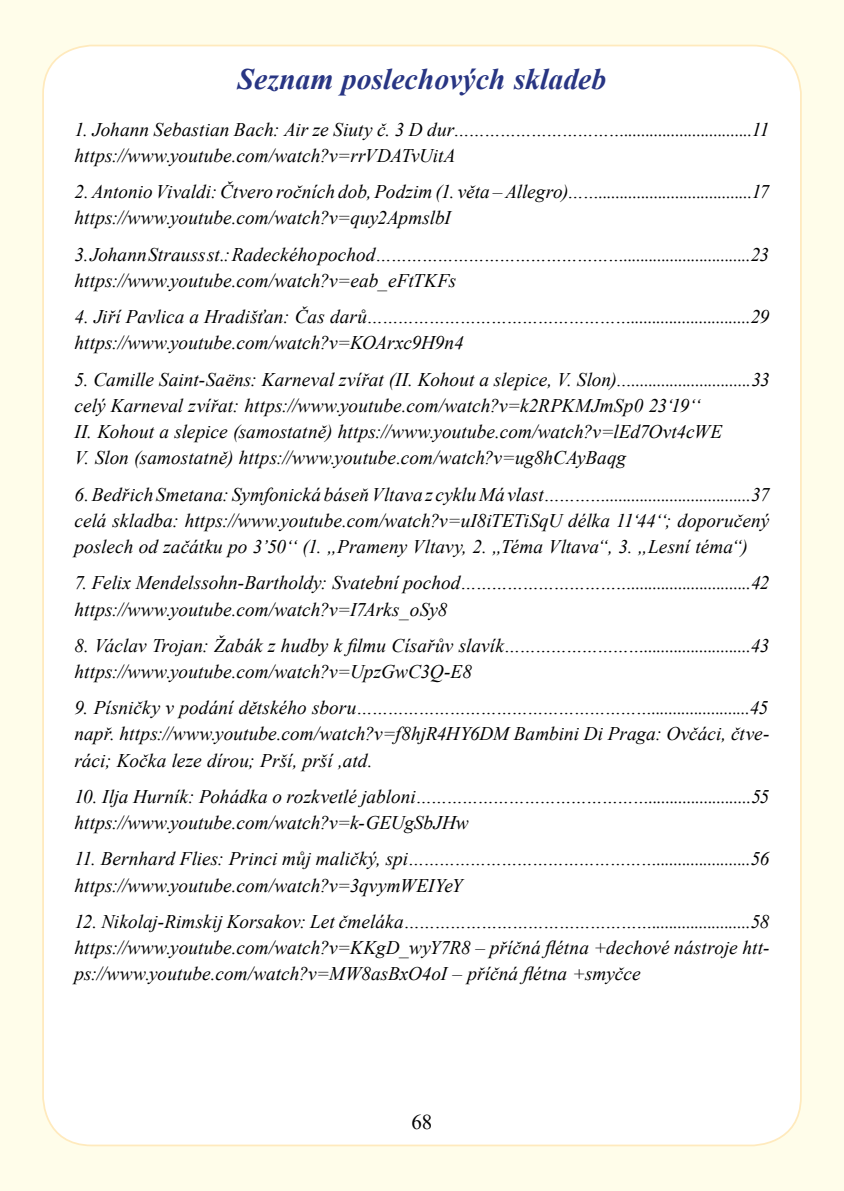
<style>
.page{position:relative;width:844px;height:1191px;background:#fff}
.page>*{position:absolute;margin:0;border:0;box-sizing:border-box;transform-origin:0 0}
.t1{font:italic 700 29.75px "Times New Roman";color:#283583}
.t2{font:21px "Times New Roman";color:#000}
.t3{font:italic 19.25px/26.2px "Times New Roman";letter-spacing:.005em;color:#000}
</style>
<div class="page">
<div style="left:0;top:0;width:843px;height:1191px;background:#fffdea"></div>
<div style="left:43px;top:46px;width:757px;height:1099px;background:#fff;border-radius:49px"></div>
<hr style="left:843px;top:0;width:1px;height:1191px;background:#fffdea">
<h1 class="t1" style="left:237px;top:59px;width:370px">Seznam poslechových skladeb</h1>
<p class="t3" style="left:74px;top:116px;width:696px">1. Johann Sebastian Bach: Air ze Siuty č. 3 D dur……………………………..............................11 https://www.youtube.com/watch?v=rrVDATvUitA</p>
<p class="t3" style="left:74px;top:178px;width:696px">2. Antonio Vivaldi: Čtvero ročních dob, Podzim (1. věta – Allegro)……....................................17 https://www.youtube.com/watch?v=quy2ApmslbI</p>
<p class="t3" style="left:74px;top:241px;width:696px">3. Johann Strauss st.: Radeckého pochod…………………………………………..............................23 https://www.youtube.com/watch?v=eab_eFtTKFs</p>
<p class="t3" style="left:74px;top:303px;width:696px">4. Jiří Pavlica a Hradišťan: Čas darů……………………………………………............................29 https://www.youtube.com/watch?v=KOArxc9H9n4</p>
<p class="t3" style="left:74px;top:365px;width:696px">5. Camille Saint-Saëns: Karneval zvířat (II. Kohout a slepice, V. Slon)…............................33 celý Karneval zvířat: https://www.youtube.com/watch?v=k2RPKMJmSp0 23‘19‘‘<br>II. Kohout a slepice (samostatně) https://www.youtube.com/watch?v=lEd7Ovt4cWE<br>V. Slon (samostatně) https://www.youtube.com/watch?v=ug8hCAyBaqg</p>
<p class="t3" style="left:74px;top:480px;width:696px;text-align:justify">6. Bedřich Smetana: Symfonická báseň Vltava z cyklu Má vlast…………..................................37 celá skladba: https://www.youtube.com/watch?v=uI8iTETiSqU délka 11‘44‘‘; doporučený poslech od začátku po 3’50‘‘ (1. „Prameny Vltavy, 2. „Téma Vltava“, 3. „Lesní téma“)</p>
<p class="t3" style="left:74px;top:569px;width:696px">7. Felix Mendelssohn-Bartholdy: Svatební pochod……………………………............................42 https://www.youtube.com/watch?v=I7Arks_oSy8</p>
<p class="t3" style="left:74px;top:631px;width:696px">8. Václav Trojan: Žabák z hudby k filmu Císařův slavík……………………….........................43 https://www.youtube.com/watch?v=UpzGwC3Q-E8</p>
<p class="t3" style="left:74px;top:694px;width:696px;text-align:justify">9. Písničky v podání dětského sboru………………………………………………….......................45 např. https://www.youtube.com/watch?v=f8hjR4HY6DM Bambini Di Praga: Ovčáci, čtve&shy;ráci; Kočka leze dírou; Prší, prší ,atd.</p>
<p class="t3" style="left:74px;top:783px;width:696px">10. Ilja Hurník: Pohádka o rozkvetlé jabloni………………………………………........................55 https://www.youtube.com/watch?v=k-GEUgSbJHw</p>
<p class="t3" style="left:74px;top:845px;width:696px">11. Bernhard Flies: Princi můj maličký, spi…………………………………………......................56 https://www.youtube.com/watch?v=3qvymWEIYeY</p>
<p class="t3" style="left:74px;top:907px;width:696px;text-align:justify">12. Nikolaj-Rimskij Korsakov: Let čmeláka………………………………………….......................58 https://www.youtube.com/watch?v=KKgD_wyY7R8 – příčná flétna +dechové nástroje htt&shy;ps://www.youtube.com/watch?v=MW8asBxO4oI – příčná flétna +smyčce</p>
<p class="t2" style="left:411px;top:1106px;width:22px">68</p>
</div>
